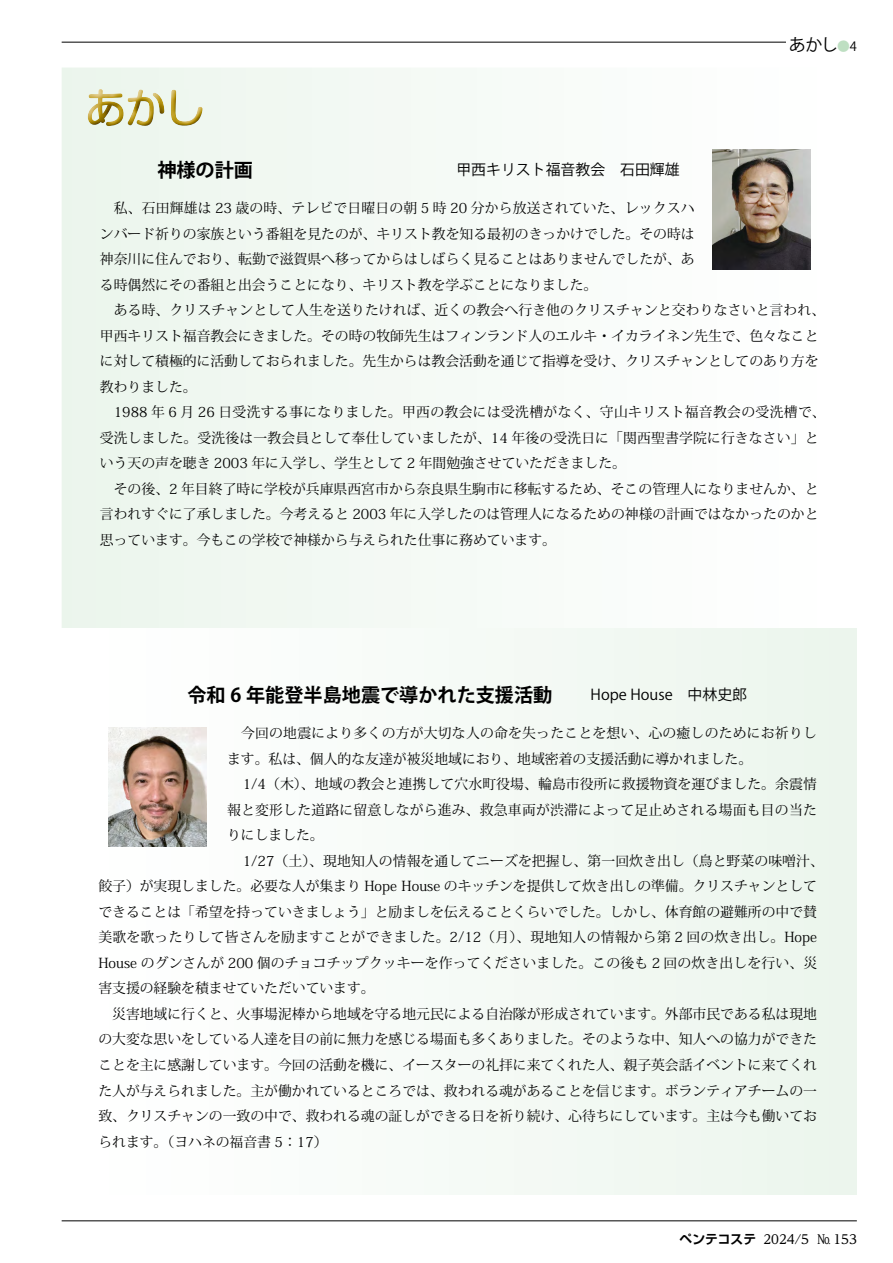
<style>
.page{position:relative;width:893px;height:1263px;background:#fff}
.page>*{position:absolute;margin:0;border:0;box-sizing:border-box;transform-origin:0 0}
.t1{font:700 19.2px "Koz Go Pro";color:#000}
.t2{font:16.95px "Koz Go Pro";color:#000}
.t3{font:14.85px "Koz Go Pro";color:#000}
.t4{font:13.8px/25.5px "Koz Min Pro";color:#000}
.t5{font:500 12.75px "UD Reimin Pro";color:#000}
.s1{font-size:12.75px;color:#bedfc2}
.s2{font-size:12.75px}
.s3{font-weight:400;font-size:14.85px}
.s4{font-family:"Shin Go Pro De";font-weight:700}
</style>
<div class="page">
<hr style="left:62px;top:42px;width:791px;height:1px;background:#000">
<div style="left:786px;top:32px;width:71px;height:21px;background:#fff"></div>
<hr style="left:62px;top:1220px;width:795px;height:1px;background:#000">
<svg style="left:62px;top:68px;width:795px;height:561px"></svg>
<div style="left:62px;top:629px;width:795px;height:565px;background:#f5faf6"></div>
<img style="left:88px;top:89px;width:115px;height:37px">
<img style="left:712px;top:150px;width:98px;height:119px">
<img style="left:108px;top:728px;width:98px;height:119px">
<p class="t2" style="left:789px;top:34px;width:70px">あかし<span class="s1">●</span><span class="s2">4</span></p>
<h1 class="t1" style="left:100px;top:157px;width:155px">　　　神様の計画</h1>
<p class="t3" style="left:456px;top:160px;width:240px">甲西キリスト福音教会　石田輝雄　</p>
<p class="t4" style="left:100px;top:195px;width:727px">　私、石田輝雄は 23 歳の時、テレビで日曜日の朝 5 時 20 分から放送されていた、レックスハ<br>ンバード祈りの家族という番組を見たのが、キリスト教を知る最初のきっかけでした。その時は<br>神奈川に住んでおり、転勤で滋賀県へ移ってからはしばらく見ることはありませんでしたが、あ<br>る時偶然にその番組と出会うことになり、キリスト教を学ぶことになりました。<br>　ある時、クリスチャンとして人生を送りたければ、近くの教会へ行き他のクリスチャンと交わりなさいと言われ、甲西キリスト福音教会にきました。その時の牧師先生はフィンランド人のエルキ・イカライネン先生で、色々なことに対して積極的に活動しておられました。先生からは教会活動を通じて指導を受け、クリスチャンとしてのあり方を教わりました。<br>　1988 年 6 月 26 日受洗する事になりました。甲西の教会には受洗槽がなく、守山キリスト福音教会の受洗槽で、受洗しました。受洗後は一教会員として奉仕していましたが、14 年後の受洗日に「関西聖書学院に行きなさい」という天の声を聴き 2003 年に入学し、学生として 2 年間勉強させていただきました。<br>　その後、2 年目終了時に学校が兵庫県西宮市から奈良県生駒市に移転するため、そこの管理人になりませんか、と言われすぐに了承しました。今考えると 2003 年に入学したのは管理人になるための神様の計画ではなかったのかと思っています。今もこの学校で神様から与えられた仕事に務めています。</p>
<h1 class="t1" style="left:168px;top:683px;width:580px">　令和 6 年能登半島地震で導かれた支援活動　　<span class="s3">Hope House　中林史郎</span></h1>
<p class="t4" style="left:227px;top:720px;width:591px">　今回の地震により多くの方が大切な人の命を失ったことを想い、心の癒しのためにお祈りします。私は、個人的な友達が被災地域におり、地域密着の支援活動に導かれました。</p>
<p class="t4" style="left:227px;top:771px;width:591px;text-align:justify;text-indent:16px">1/4（木）、地域の教会と連携して穴水町役場、輪島市役所に救援物資を運びました。余震情報と変形した道路に留意しながら進み、救急車両が渋滞によって足止めされる場面も目の当たりにしました。</p>
<p class="t4" style="left:98px;top:847px;width:727px;text-indent:144px">1/27（土）、現地知人の情報を通してニーズを把握し、第一回炊き出し（鳥と野菜の味噌汁、餃子）が実現しました。必要な人が集まり Hope House のキッチンを提供して炊き出しの準備。クリスチャンとしてできることは「希望を持っていきましょう」と励ましを伝えることくらいでした。しかし、体育館の避難所の中で賛美歌を歌ったりして皆さんを励ますことができました。2/12（月）、現地知人の情報から第 2 回の炊き出し。Hope House のグンさんが 200 個のチョコチップクッキーを作ってくださいました。この後も 2 回の炊き出しを行い、災害支援の経験を積ませていただいています。<br>　災害地域に行くと、火事場泥棒から地域を守る地元民による自治隊が形成されています。外部市民である私は現地の大変な思いをしている人達を目の前に無力を感じる場面も多くありました。そのような中、知人への協力ができたことを主に感謝しています。今回の活動を機に、イースターの礼拝に来てくれた人、親子英会話イベントに来てくれた人が与えられました。主が働かれているところでは、救われる魂があることを信じます。ボランティアチームの一致、クリスチャンの一致の中で、救われる魂の証しができる日を祈り続け、心待ちにしています。主は今も働いておられます。（ヨハネの福音書 5：17）</p>
<p class="t5" style="left:680px;top:1229px;width:179px"><span class="s4">ペンテコステ</span> 2024/5 № 153</p>
</div>
